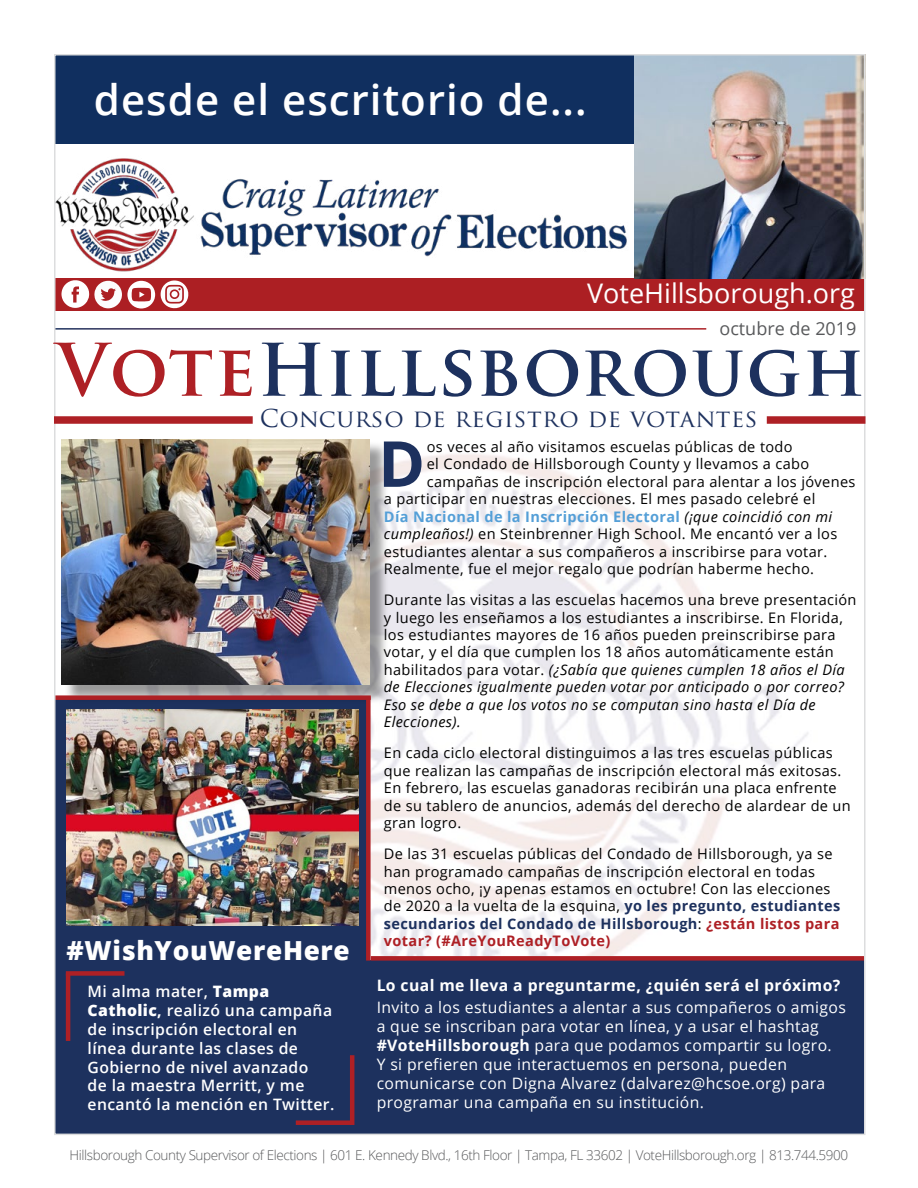
<style>
.page{position:relative;width:918px;height:1188px;background:#fff}
.page>*{position:absolute;margin:0;border:0;box-sizing:border-box;transform-origin:0 0}
.t1{font:700 70.5px "Trajan Pro";letter-spacing:.025em;color:#1d315e}
.t2{font:700 63.45px "Open Sans";color:#1d315e}
.t3{font:600 42px "Open Sans";letter-spacing:.025em;color:#fff}
.t4{font:27px "Open Sans";color:#fff}
.t5{font:800 26.25px "Open Sans";letter-spacing:.025em;color:#fff}
.t6{font:24px "Trajan Pro";letter-spacing:.025em;color:#1d315e}
.t7{font:18px "Open Sans";color:#58595b}
.t8{font:15.75px/19px "Open Sans";letter-spacing:.025em;color:#fff}
.t9{font:600 15.75px/18.9px "Open Sans";letter-spacing:.025em;color:#fff}
.t10{font:700 15.75px "Open Sans";letter-spacing:.025em;color:#fff}
.t11{font:14.55px/17.4px "Open Sans";letter-spacing:.025em;color:#000}
.t12{font:700 14.55px "Open Sans";letter-spacing:.025em;color:#549fd7}
.t13{font:300 13.5px "Open Sans";letter-spacing:-.03em;color:#58595b}
.s1{color:#ae2025}
.s2{font-weight:400;font-style:italic;color:#000}
.s3{font-style:italic}
.s4{font-weight:700;color:#1d315e}
.s5{font-weight:700;color:#ae2025}
.s6{font-weight:800}
.s7{font-weight:700}
</style>
<div class="page">
<img style="left:57px;top:143px;width:751px;height:813px">
<div style="left:56px;top:961px;width:809px;height:173px;background:#1d315e"></div>
<div style="left:55px;top:698px;width:315px;height:436px;background:#1d315e"></div>
<div style="left:55px;top:54px;width:597px;height:89px;background:#102f5f"></div>
<div style="left:55px;top:278px;width:809px;height:33px;background:#ac1f23"></div>
<img style="left:634px;top:57px;width:229px;height:221px">
<svg style="left:62px;top:280px;width:93px;height:29px"></svg>
<svg style="left:161px;top:281px;width:27px;height:27px"></svg>
<div style="left:171px;top:291px;width:7px;height:6px;background:#fff;border-radius:50%"></div>
<hr style="left:55px;top:328px;width:651px;height:2px;background:#fff">
<img style="left:57px;top:156px;width:585px;height:116px">
<div style="left:63px;top:441px;width:326px;height:263px;background:#000;opacity:.4"></div>
<img style="left:62px;top:439px;width:308px;height:246px">
<img style="left:67px;top:710px;width:292px;height:215px">
<div style="left:54px;top:695px;width:317px;height:5px;background:#ae2025"></div>
<div style="left:371px;top:956px;width:493px;height:5px;background:#ae2025"></div>
<div style="left:366px;top:697px;width:5px;height:264px;background:#ae2025"></div>
<hr style="left:66px;top:973px;width:4px;height:68px;background:#ae2025">
<div style="left:66px;top:971px;width:58px;height:5px;background:#ae2025"></div>
<hr style="left:350px;top:1055px;width:4px;height:70px;background:#ae2025">
<div style="left:296px;top:1120px;width:56px;height:5px;background:#ae2025"></div>
<div style="left:767px;top:416px;width:98px;height:8px;background:#ae2025"></div>
<div style="left:54px;top:416px;width:199px;height:8px;background:#ae2025"></div>
<h3 class="t3" style="left:94px;top:70px;width:494px">desde el escritorio de...</h3>
<h3 class="t4" style="left:587px;top:275px;width:269px">VoteHillsborough.org</h3>
<p class="t7" style="left:720px;top:316px;width:138px">octubre de 2019</p>
<h1 class="t1" style="left:57px;top:326px;width:809px"><span class="s1">Vote</span>Hillsborough</h1>
<h3 class="t6" style="left:260px;top:403px;width:499px">CONCURSO DE REGISTRO DE VOTANTES</h3>
<h2 class="t2" style="left:378px;top:419px;width:48px">D</h2>
<p class="t11" style="left:427px;top:438px;width:367px">os veces al año visitamos escuelas públicas de todo</p>
<p class="t11" style="left:427px;top:455px;width:384px">el Condado de Hillsborough County y llevamos a cabo</p>
<p class="t11" style="left:427px;top:472px;width:430px">campañas de inscripción electoral para alentar a los jóvenes</p>
<p class="t11" style="left:384px;top:490px;width:433px">a participar en nuestras elecciones. El mes pasado celebré el</p>
<p class="t12" style="left:384px;top:506px;width:450px">Día Nacional de la Inscripción Electoral <span class="s2">(¡que coincidió con mi</span></p>
<p class="t11" style="left:384px;top:525px;width:455px"><span class="s3">cumpleaños!)</span> en Steinbrenner High School. Me encantó ver a los</p>
<p class="t11" style="left:384px;top:542px;width:445px">estudiantes alentar a sus compañeros a inscribirse para votar.</p>
<p class="t11" style="left:384px;top:560px;width:432px">Realmente, fue el mejor regalo que podrían haberme hecho.</p>
<p class="t11" style="left:384px;top:591px;width:474px">Durante las visitas a las escuelas hacemos una breve presentación y luego les enseñamos a los estudiantes a inscribirse. En Florida, los estudiantes mayores de 16 años pueden preinscribirse para votar, y el día que cumplen los 18 años automáticamente están habilitados para votar. <span class="s3">(¿Sabía que quienes cumplen 18 años el Día de Elecciones igualmente pueden votar por anticipado o por correo?<br>Eso se debe a que los votos no se computan sino hasta el Día de Elecciones).</span></p>
<p class="t11" style="left:384px;top:744px;width:468px">En cada ciclo electoral distinguimos a las tres escuelas públicas que realizan las campañas de inscripción electoral más exitosas.<br>En febrero, las escuelas ganadoras recibirán una placa enfrente de su tablero de anuncios, además del derecho de alardear de un gran logro.</p>
<p class="t11" style="left:384px;top:845px;width:458px">De las 31 escuelas públicas del Condado de Hillsborough, ya se han programado campañas de inscripción electoral en todas menos ocho, ¡y apenas estamos en octubre! Con las elecciones de 2020 a la vuelta de la esquina, <span class="s4">yo les pregunto, estudiantes secundarios del Condado de Hillsborough</span>: <span class="s5">¿están listos para votar? (#AreYouReadyToVote)</span></p>
<h3 class="t5" style="left:67px;top:931px;width:285px">#WishYouWereHere</h3>
<p class="t9" style="left:88px;top:981px;width:248px">Mi alma mater, <span class="s6">Tampa<br>Catholic</span><span class="s7">,</span> realizó una campaña de inscripción electoral en línea durante las clases de<br>Gobierno de nivel avanzado<br>de la maestra Merritt, y me encantó la mención en Twitter.</p>
<p class="t10" style="left:377px;top:974px;width:465px">Lo cual me lleva a preguntarme, ¿quién será el próximo?</p>
<p class="t8" style="left:377px;top:997px;width:471px">Invito a los estudiantes a alentar a sus compañeros o amigos a que se inscriban para votar en línea, y a usar el hashtag <span class="s7">#VoteHillsborough</span> para que podamos compartir su logro.<br>Y si prefieren que interactuemos en persona, pueden comunicarse con Digna Alvarez (dalvarez@hcsoe.org) para programar una campaña en su institución.</p>
<p class="t13" style="left:70px;top:1146px;width:780px">Hillsborough County Supervisor of Elections | 601 E. Kennedy Blvd., 16th Floor | Tampa, FL 33602 | VoteHillsborough.org | 813.744.5900</p>
</div>
